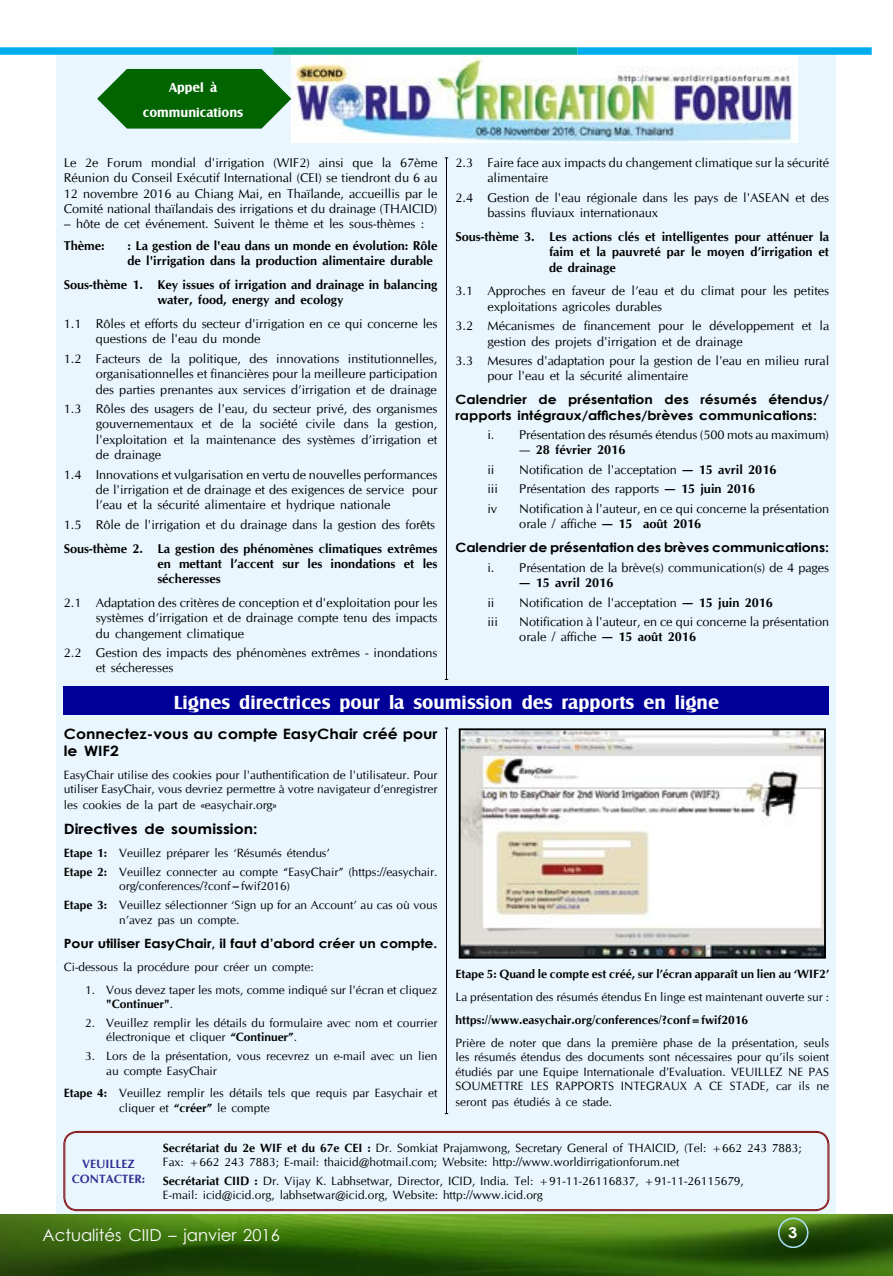
<style>
.page{position:relative;width:893px;height:1276px;background:#fff}
.page>*{position:absolute;margin:0;border:0;box-sizing:border-box;transform-origin:0 0}
.t1{font:700 19.5px "Castle T";color:#fff}
.t2{font:16.5px "Century Gothic";color:#fff}
.t3{font:700 15px "Century Gothic";color:#fff;scale:1.1 1}
.t4{font:700 14.25px/17.1px "Century Gothic";color:#000;scale:1.1 1}
.t5{font:700 13.5px/24.8px "Castle T";color:#fff;text-align:center}
.t6{font:12.75px/15.3px "CG Omega";color:#000}
.t7{font:700 12.75px/15.3px "CG Omega";color:#000;text-align:justify}
.t8{font:700 12.75px/15.3px "Century Gothic";color:#000;scale:1.1 1}
.t9{font:12px/14.4px "CG Omega";color:#000}
.t10{font:700 12px "CG Omega";color:#000}
.t11{font:700 12px "CG Omega";color:#2e3092}
.s1{font-weight:400}
.s2{font-weight:700}
</style>
<div class="page">
<img style="left:0;top:1215px;width:893px;height:61px">
<div style="left:57px;top:56px;width:779px;height:1158px;background:#e9f6fe"></div>
<img style="left:291px;top:55px;width:507px;height:88px">
<svg style="left:97px;top:69px;width:194px;height:60px;background:#247b28"></svg>
<div style="left:64px;top:686px;width:765px;height:29px;background:#009"></div>
<img style="left:462px;top:731px;width:361px;height:224px">
<div style="left:459px;top:728px;width:367px;height:230px;border:2px solid #000"></div>
<div style="left:64px;top:1131px;width:765px;height:80px;border:1px solid #800d0f;border-radius:13px"></div>
<div style="left:65px;top:1132px;width:763px;height:78px;border:1px solid #800d0f;border-radius:12px"></div>
<hr style="left:446px;top:158px;width:1px;height:521px;background:#000">
<hr style="left:446px;top:728px;width:1px;height:385px;background:#000">
<div style="left:0;top:47px;width:273px;height:8px;background:#00aeef"></div>
<div style="left:273px;top:47px;width:304px;height:8px;background:#00a991"></div>
<div style="left:577px;top:47px;width:295px;height:8px;background:#00aeef"></div>
<div style="left:778px;top:1218px;width:30px;height:29px;border:1px solid #abe0fa;border-radius:50%"></div>
<div style="left:779px;top:1218px;width:29px;height:29px;border:1px solid #abe0fa;border-radius:50%"></div>
<p class="t5" style="left:143px;top:75px;width:102px">Appel à communications</p>
<p class="t6" style="left:64px;top:155px;width:375px;text-align:justify">Le 2e Forum mondial d'irrigation (WIF2) ainsi que la 67ème Réunion du Conseil Exécutif International (CEI) se tiendront du 6 au 12 novembre 2016 au Chiang Mai, en Thaïlande, accueillis par le Comité national thaïlandais des irrigations et du drainage (THAICID)</p>
<p class="t6" style="left:64px;top:216px;width:362px">– hôte de cet événement. Suivent le thème et les sous-thèmes :</p>
<p class="t7" style="left:64px;top:238px;width:42px">Thème:</p>
<p class="t7" style="left:128px;top:238px;width:311px">: La gestion de l'eau dans un monde en évolution: Rôle de l'irrigation dans la production alimentaire durable</p>
<p class="t7" style="left:64px;top:277px;width:375px;text-align:center">Sous-thème 1. Key issues of irrigation and drainage in balancing water, food, energy and ecology</p>
<p class="t6" style="left:96px;top:316px;width:343px;text-indent:-32px">1.1 Rôles et efforts du secteur d'irrigation en ce qui concerne les questions de l'eau du monde</p>
<p class="t6" style="left:96px;top:351px;width:343px;text-align:justify;text-indent:-32px">1.2 Facteurs de la politique, des innovations institutionnelles, organisationnelles et financières pour la meilleure participation des parties prenantes aux services d’irrigation et de drainage</p>
<p class="t6" style="left:96px;top:401px;width:343px;text-align:justify;text-indent:-32px">1.3 Rôles des usagers de l'eau, du secteur privé, des organismes gouvernementaux et de la société civile dans la gestion, l'exploitation et la maintenance des systèmes d’irrigation et de drainage</p>
<p class="t6" style="left:96px;top:467px;width:343px;text-align:justify;text-indent:-32px">1.4 Innovations et vulgarisation en vertu de nouvelles performances de l'irrigation et de drainage et des exigences de service pour l’eau et la sécurité alimentaire et hydrique nationale</p>
<p class="t6" style="left:64px;top:517px;width:373px">1.5 Rôle de l'irrigation et du drainage dans la gestion des forêts</p>
<p class="t7" style="left:157px;top:540px;width:282px;text-indent:-94px">Sous-thème 2. La gestion des phénomènes climatiques extrêmes en mettant l’accent sur les inondations et les sécheresses</p>
<p class="t6" style="left:96px;top:595px;width:343px;text-align:justify;text-indent:-32px">2.1 Adaptation des critères de conception et d'exploitation pour les systèmes d’irrigation et de drainage compte tenu des impacts du changement climatique</p>
<p class="t6" style="left:96px;top:645px;width:343px;text-indent:-32px">2.2 Gestion des impacts des phénomènes extrêmes - inondations et sécheresses</p>
<p class="t6" style="left:487px;top:155px;width:343px;text-indent:-32px">2.3 Faire face aux impacts du changement climatique sur la sécurité alimentaire</p>
<p class="t6" style="left:487px;top:190px;width:343px;text-indent:-32px">2.4 Gestion de l'eau régionale dans les pays de l'ASEAN et des bassins fluviaux internationaux</p>
<p class="t7" style="left:549px;top:229px;width:282px;text-indent:-94px">Sous-thème 3. Les actions clés et intelligentes pour atténuer la faim et la pauvreté par le moyen d’irrigation et de drainage</p>
<p class="t6" style="left:487px;top:283px;width:343px;text-indent:-32px">3.1 Approches en faveur de l’eau et du climat pour les petites exploitations agricoles durables</p>
<p class="t6" style="left:487px;top:318px;width:343px;text-indent:-32px">3.2 Mécanismes de financement pour le développement et la gestion des projets d'irrigation et de drainage</p>
<p class="t6" style="left:487px;top:353px;width:343px;text-indent:-32px">3.3 Mesures d'adaptation pour la gestion de l'eau en milieu rural pour l'eau et la sécurité alimentaire</p>
<p class="t8" style="left:455px;top:391px;width:341px">Calendrier de présentation des résumés étendus/ rapports intégraux/affiches/brèves communications:</p>
<p class="t6" style="left:487px;top:427px;width:343px">i. Présentation des résumés étendus (500 mots au maximum)</p>
<p class="t7" style="left:519px;top:442px;width:108px"><span class="s1">—</span> 28 février 2016</p>
<p class="t6" style="left:487px;top:462px;width:9px">ii</p>
<p class="t6" style="left:519px;top:462px;width:259px">Notification de l'acceptation <span class="s2">— 15 avril 2016</span></p>
<p class="t6" style="left:487px;top:481px;width:12px">iii</p>
<p class="t6" style="left:519px;top:481px;width:237px">Présentation des rapports <span class="s2">— 15 juin 2016</span></p>
<p class="t6" style="left:487px;top:501px;width:11px">iv</p>
<p class="t6" style="left:519px;top:501px;width:311px">Notification à l'auteur, en ce qui concerne la présentation orale / affiche <span class="s2">— 15 août 2016</span></p>
<p class="t8" style="left:455px;top:539px;width:341px">Calendrier de présentation des brèves communications:</p>
<p class="t6" style="left:487px;top:560px;width:343px">i. Présentation de la brève(s) communication(s) de 4 pages</p>
<p class="t7" style="left:519px;top:575px;width:96px">— 15 avril 2016</p>
<p class="t6" style="left:487px;top:595px;width:9px">ii</p>
<p class="t6" style="left:519px;top:595px;width:255px">Notification de l'acceptation <span class="s2">— 15 juin 2016</span></p>
<p class="t6" style="left:487px;top:614px;width:12px">iii</p>
<p class="t6" style="left:519px;top:614px;width:311px">Notification à l'auteur, en ce qui concerne la présentation orale / affiche <span class="s2">— 15 août 2016</span></p>
<h1 class="t1" style="left:174px;top:691px;width:547px">Lignes directrices pour la soumission des rapports en ligne</h1>
<p class="t4" style="left:64px;top:724px;width:341px">Connectez-vous au compte EasyChair créé pour le WIF2</p>
<p class="t9" style="left:64px;top:767px;width:375px;line-height:14.9px;text-align:justify">EasyChair utilise des cookies pour l'authentification de l'utilisateur. Pour utiliser EasyChair, vous devriez permettre à votre navigateur d’enregistrer les cookies de la part de «easychair.org»</p>
<p class="t4" style="left:64px;top:820px;width:178px">Directives de soumission:</p>
<p class="t9" style="left:64px;top:844px;width:375px;line-height:18.6px"><span class="s2">Etape 1:</span> Veuillez préparer les ‘Résumés étendus’<br><span class="s2">Etape 2:</span> Veuillez connecter au compte “EasyChair” (https://easychair.</p>
<p class="t9" style="left:64px;top:877px;width:375px;line-height:18.6px;text-indent:55px">org/conferences/?conf=fwif2016)<br><span class="s2">Etape 3:</span> Veuillez sélectionner ‘Sign up for an Account’ au cas où vous</p>
<p class="t9" style="left:119px;top:913px;width:122px">n’avez pas un compte.</p>
<p class="t8" style="left:64px;top:935px;width:341px">Pour utiliser EasyChair, il faut d’abord créer un compte.</p>
<p class="t9" style="left:64px;top:960px;width:252px">Ci-dessous la procédure pour créer un compte:</p>
<p class="t9" style="left:106px;top:983px;width:333px;text-indent:-21px">1. Vous devez taper les mots, comme indiqué sur l'écran et cliquez <span class="s2">"Continuer"</span>.</p>
<p class="t9" style="left:106px;top:1016px;width:333px;text-indent:-21px">2. Veuillez remplir les détails du formulaire avec nom et courrier électronique et cliquer <span class="s2">“Continuer”</span>.</p>
<p class="t9" style="left:106px;top:1049px;width:333px;text-indent:-21px">3. Lors de la présentation, vous recevrez un e-mail avec un lien au compte EasyChair</p>
<p class="t9" style="left:119px;top:1086px;width:320px;text-indent:-55px"><span class="s2">Etape 4:</span> Veuillez remplir les détails tels que requis par Easychair et cliquer et <span class="s2">“créer”</span> le compte</p>
<p class="t10" style="left:455px;top:966px;width:375px">Etape 5: Quand le compte est créé, sur l’écran apparaît un lien au ‘WIF2’</p>
<p class="t9" style="left:455px;top:990px;width:375px">La présentation des résumés étendus En linge est maintenant ouverte sur :</p>
<p class="t10" style="left:455px;top:1012px;width:294px">https://www.easychair.org/conferences/?conf=fwif2016</p>
<p class="t9" style="left:455px;top:1035px;width:375px;text-align:justify">Prière de noter que dans la première phase de la présentation, seuls les résumés étendus des documents sont nécessaires pour qu’ils soient étudiés par une Equipe Internationale d'Evaluation. VEUILLEZ NE PAS SOUMETTRE LES RAPPORTS INTEGRAUX A CE STADE, car ils ne seront pas étudiés à ce stade.</p>
<p class="t11" style="left:82px;top:1156px;width:30px">Veuille</p>
<p class="t11" style="left:127px;top:1156px;width:9px">z</p>
<p class="t11" style="left:72px;top:1171px;width:36px">contacter</p>
<p class="t11" style="left:142px;top:1171px;width:5px">:</p>
<p class="t9" style="left:163px;top:1140px;width:640px"><span class="s2">Secrétariat du 2e WIF et du 67e CEI :</span> Dr. Somkiat Prajamwong, Secretary General of THAICID, (Tel: +662 243 7883;<br>Fax: +662 243 7883; E-mail: thaicid@hotmail.com; Website: http://www.worldirrigationforum.net</p>
<p class="t9" style="left:163px;top:1173px;width:582px"><span class="s2">Secrétariat CIID :</span> Dr. Vijay K. Labhsetwar, Director, ICID, India. Tel: +91-11-26116837, +91-11-26115679,<br>E-mail: icid@icid.org, labhsetwar@icid.org, Website: http://www.icid.org</p>
<p class="t2" style="left:43px;top:1223px;width:239px">Actualités CIID – janvier 2016</p>
<p class="t3" style="left:788px;top:1221px;width:10px">3</p>
</div>
